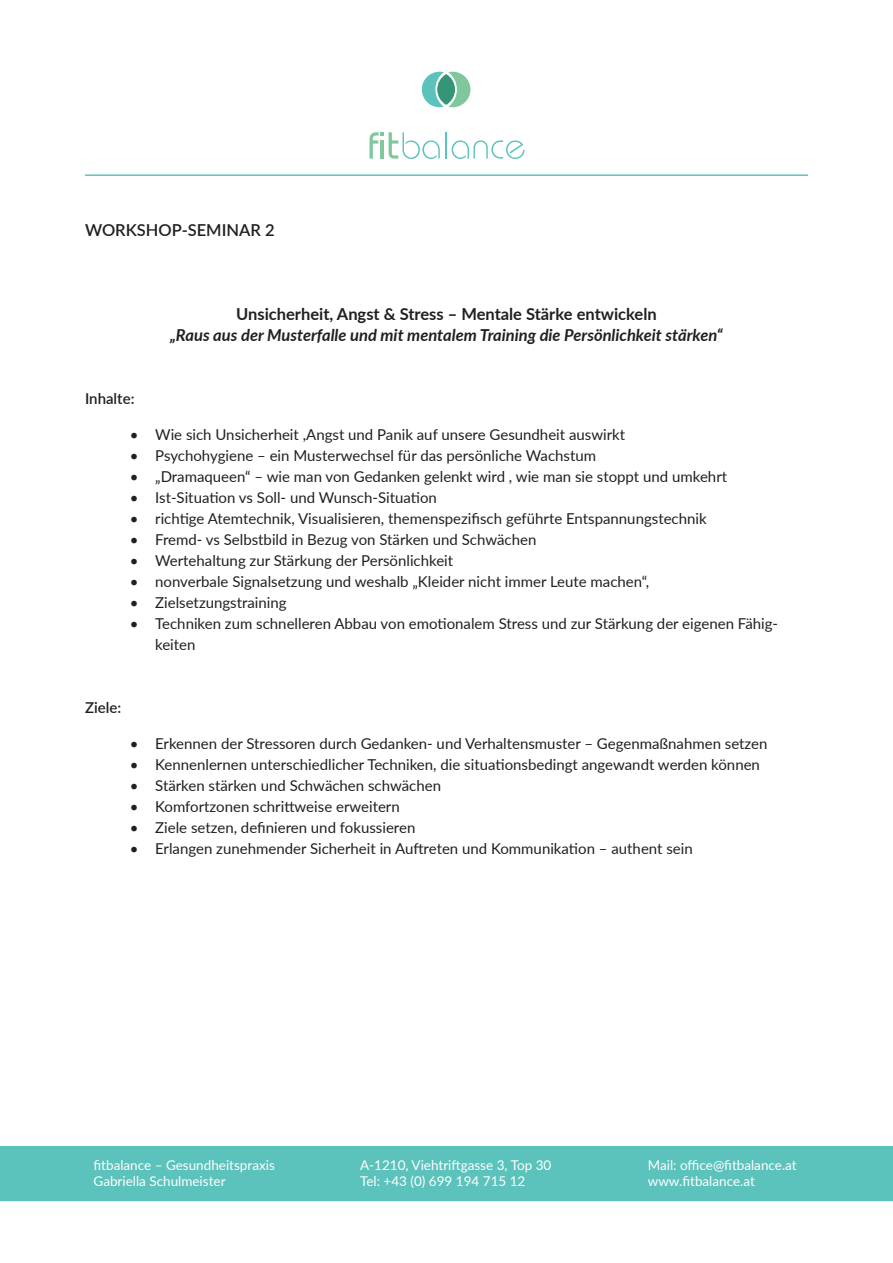
<style>
.page{position:relative;width:893px;height:1263px;background:#fff}
.page>*{position:absolute;margin:0;border:0;box-sizing:border-box;transform-origin:0 0}
.t1{font:italic 700 16.5px "Lato";color:#231f20}
.t2{font:700 16.5px "Lato";color:#231f20}
.t3{font:600 16.5px "Lato";color:#231f20}
.t4{font:15px/21px "Lato";color:#231f20}
.t5{font:600 15px "Lato";color:#231f20}
.t6{font:13.5px/16.5px "Lato";color:#fff}
</style>
<div class="page">
<div style="left:0;top:1146px;width:893px;height:55px;background:#5cc2bc"></div>
<svg style="left:369px;top:71px;width:156px;height:88px"></svg>
<hr style="left:85px;top:174px;width:723px;height:2px;background:#5cc2bc">
<p class="t3" style="left:85px;top:218px;width:191px">WORKSHOP-SEMINAR 2</p>
<p class="t2" style="left:236px;top:302px;width:422px">Unsicherheit, Angst &amp; Stress – Mentale Stärke entwickeln</p>
<p class="t1" style="left:170px;top:323px;width:554px">„Raus aus der Musterfalle und mit mentalem Training die Persönlichkeit stärken“</p>
<p class="t5" style="left:85px;top:387px;width:51px">Inhalte:</p>
<p class="t4" style="left:130px;top:423px;width:497px">• Wie sich Unsicherheit ,Angst und Panik auf unsere Gesundheit auswirkt</p>
<p class="t4" style="left:130px;top:444px;width:468px">• Psychohygiene – ein Musterwechsel für das persönliche Wachstum</p>
<p class="t4" style="left:130px;top:465px;width:599px">• „Dramaqueen“ – wie man von Gedanken gelenkt wird , wie man sie stoppt und umkehrt</p>
<p class="t4" style="left:130px;top:486px;width:309px">• Ist-Situation vs Soll- und Wunsch-Situation</p>
<p class="t4" style="left:130px;top:507px;width:578px">• richtige Atemtechnik, Visualisieren, themenspezifisch geführte Entspannungstechnik</p>
<p class="t4" style="left:130px;top:528px;width:408px">• Fremd- vs Selbstbild in Bezug von Stärken und Schwächen</p>
<p class="t4" style="left:130px;top:549px;width:325px">• Wertehaltung zur Stärkung der Persönlichkeit</p>
<p class="t4" style="left:130px;top:570px;width:521px">• nonverbale Signalsetzung und weshalb „Kleider nicht immer Leute machen“,</p>
<p class="t4" style="left:130px;top:591px;width:159px">• Zielsetzungstraining</p>
<p class="t4" style="left:155px;top:612px;width:624px;text-indent:-26px">• Techniken zum schnelleren Abbau von emotionalem Stress und zur Stärkung der eigenen Fähig&shy;keiten</p>
<p class="t5" style="left:85px;top:696px;width:38px">Ziele:</p>
<p class="t4" style="left:130px;top:732px;width:639px">• Erkennen der Stressoren durch Gedanken- und Verhaltensmuster – Gegenmaßnahmen setzen</p>
<p class="t4" style="left:130px;top:753px;width:632px">• Kennenlernen unterschiedlicher Techniken, die situationsbedingt angewandt werden können</p>
<p class="t4" style="left:130px;top:774px;width:313px">• Stärken stärken und Schwächen schwächen</p>
<p class="t4" style="left:130px;top:795px;width:272px">• Komfortzonen schrittweise erweitern</p>
<p class="t4" style="left:130px;top:816px;width:287px">• Ziele setzen, definieren und fokussieren</p>
<p class="t4" style="left:130px;top:837px;width:565px">• Erlangen zunehmender Sicherheit in Auftreten und Kommunikation – authent sein</p>
<p class="t6" style="left:94px;top:1156px;width:183px">fitbalance – Gesundheitspraxis<br>Gabriella Schulmeister</p>
<p class="t6" style="left:360px;top:1156px;width:193px">A-1210, Viehtriftgasse 3, Top 30<br>Tel: +43 (0) 699 194 715 12</p>
<p class="t6" style="left:648px;top:1156px;width:150px">Mail: office@fitbalance.at www.fitbalance.at</p>
</div>
